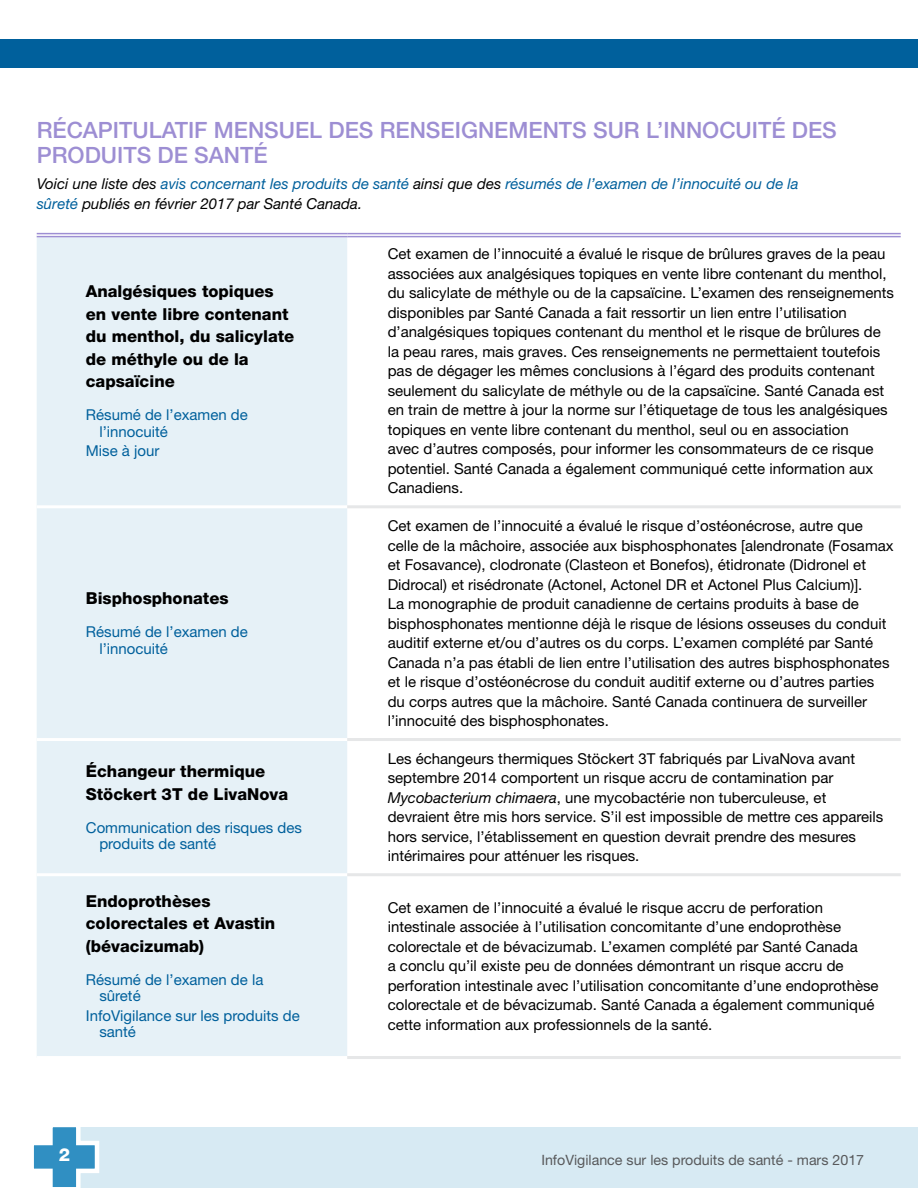
<style>
.page{position:relative;width:918px;height:1188px;background:#fff}
.page>*{position:absolute;margin:0;border:0;box-sizing:border-box;transform-origin:0 0}
.Text_-_Title_level_1{font:500 22.5px/25.5px "Helvetica Neue LT Std";color:#9d8ed3}
.t1{font:800 18px "Helvetica Neue LT Std";color:#fff}
.Recap_-_Product{font:800 16.5px/22.5px "Helvetica Neue LT Std";color:#000}
.Text_-_Body{font:15px/19.5px "Helvetica Neue LT Std";color:#000}
.Recap_-_Com_Type{font:15px/16.5px "Helvetica Neue LT Std";color:#00609c}
.Text_-_Body-2{font:italic 15px/19.5px "Helvetica Neue LT Std";color:#00609c}
.t2{font:14.25px "Helvetica Neue LT Std";color:#58595b}
.s1{color:#000}
.s2{font-style:italic}
</style>
<div class="page">
<div style="left:64px;top:1127px;width:854px;height:61px;background:#d7eaf3"></div>
<svg style="left:33px;top:1127px;width:67px;height:61px"></svg>
<div style="left:0;top:39px;width:918px;height:29px;background:#00609c"></div>
<div style="left:37px;top:237px;width:310px;height:819px;background:#e6f1f7"></div>
<svg style="left:37px;top:234px;width:310px;height:2px"></svg>
<svg style="left:347px;top:234px;width:554px;height:2px"></svg>
<hr style="left:37px;top:738px;width:310px;height:3px;background:#fff">
<hr style="left:37px;top:873px;width:310px;height:3px;background:#fff">
<hr style="left:347px;top:738px;width:554px;height:3px;background:#e6e7e8">
<hr style="left:347px;top:873px;width:554px;height:3px;background:#e6e7e8">
<hr style="left:347px;top:1056px;width:554px;height:3px;background:#e6e7e8">
<hr style="left:37px;top:233px;width:310px;height:1px;background:#9d8ed3">
<hr style="left:37px;top:236px;width:310px;height:1px;background:#9d8ed3">
<hr style="left:347px;top:233px;width:554px;height:1px;background:#9d8ed3">
<hr style="left:347px;top:236px;width:554px;height:1px;background:#9d8ed3">
<hr style="left:37px;top:505px;width:310px;height:3px;background:#fff">
<hr style="left:347px;top:505px;width:554px;height:3px;background:#e6e7e8">
<p class="Text_-_Title_level_1" style="left:37px;top:117px;width:802px">RÉCAPITULATIF MENSUEL DES RENSEIGNEMENTS SUR L’INNOCUITÉ DES<br>PRODUITS DE SANTÉ</p>
<p class="Text_-_Body-2" style="left:37px;top:174px;width:763px"><span class="s1">Voici une liste des</span> avis concernant les produits de santé <span class="s1">ainsi que des</span> résumés de l’examen de l’innocuité ou de la sûreté <span class="s1">publiés en février 2017 par Santé Canada.</span></p>
<p class="Recap_-_Product" style="left:86px;top:280px;width:210px">Analgésiques topiques en vente libre contenant du menthol, du salicylate de méthyle ou de la capsaïcine</p>
<p class="Recap_-_Com_Type" style="left:99px;top:407px;width:150px;text-indent:-13px">Résumé de l’examen de l’innocuité</p>
<p class="Recap_-_Com_Type" style="left:86px;top:443px;width:75px">Mise à jour</p>
<p class="Recap_-_Product" style="left:86px;top:587px;width:144px">Bisphosphonates</p>
<p class="Recap_-_Com_Type" style="left:99px;top:624px;width:150px;text-indent:-13px">Résumé de l’examen de l’innocuité</p>
<p class="Recap_-_Product" style="left:86px;top:760px;width:204px">Échangeur thermique<br>Stöckert 3T de LivaNova</p>
<p class="Recap_-_Com_Type" style="left:99px;top:819px;width:204px;text-indent:-13px">Communication des risques des produits de santé</p>
<p class="Recap_-_Product" style="left:86px;top:890px;width:191px">Endoprothèses colorectales et Avastin (bévacizumab)</p>
<p class="Recap_-_Com_Type" style="left:99px;top:971px;width:166px;text-indent:-13px">Résumé de l’examen de la sûreté</p>
<p class="Recap_-_Com_Type" style="left:99px;top:1007px;width:202px;text-indent:-13px">InfoVigilance sur les produits de santé</p>
<p class="Text_-_Body" style="left:388px;top:244px;width:508px">Cet examen de l’innocuité a évalué le risque de brûlures graves de la peau associées aux analgésiques topiques en vente libre contenant du menthol, du salicylate de méthyle ou de la capsaïcine. L’examen des renseignements disponibles par Santé Canada a fait ressortir un lien entre l’utilisation d’analgésiques topiques contenant du menthol et le risque de brûlures de la peau rares, mais graves. Ces renseignements ne permettaient toutefois pas de dégager les mêmes conclusions à l’égard des produits contenant seulement du salicylate de méthyle ou de la capsaïcine. Santé Canada est en train de mettre à jour la norme sur l’étiquetage de tous les analgésiques topiques en vente libre contenant du menthol, seul ou en association<br>avec d’autres composés, pour informer les consommateurs de ce risque potentiel. Santé Canada a également communiqué cette information aux Canadiens.</p>
<p class="Text_-_Body" style="left:388px;top:516px;width:507px">Cet examen de l’innocuité a évalué le risque d’ostéonécrose, autre que celle de la mâchoire, associée aux bisphosphonates [alendronate (Fosamax et Fosavance), clodronate (Clasteon et Bonefos), étidronate (Didronel et Didrocal) et risédronate (Actonel, Actonel DR et Actonel Plus Calcium)].<br>La monographie de produit canadienne de certains produits à base de bisphosphonates mentionne déjà le risque de lésions osseuses du conduit auditif externe et/ou d’autres os du corps. L’examen complété par Santé Canada n’a pas établi de lien entre l’utilisation des autres bisphosphonates et le risque d’ostéonécrose du conduit auditif externe ou d’autres parties du corps autres que la mâchoire. Santé Canada continuera de surveiller l’innocuité des bisphosphonates.</p>
<p class="Text_-_Body" style="left:388px;top:748px;width:497px">Les échangeurs thermiques Stöckert 3T fabriqués par LivaNova avant septembre 2014 comportent un risque accru de contamination par <span class="s2">Mycobacterium chimaera</span>, une mycobactérie non tuberculeuse, et devraient être mis hors service. S’il est impossible de mettre ces appareils hors service, l’établissement en question devrait prendre des mesures intérimaires pour atténuer les risques.</p>
<p class="Text_-_Body" style="left:388px;top:898px;width:492px">Cet examen de l’innocuité a évalué le risque accru de perforation intestinale associée à l’utilisation concomitante d’une endoprothèse colorectale et de bévacizumab. L’examen complété par Santé Canada<br>a conclu qu’il existe peu de données démontrant un risque accru de perforation intestinale avec l’utilisation concomitante d’une endoprothèse colorectale et de bévacizumab. Santé Canada a également communiqué cette information aux professionnels de la santé.</p>
<p class="t1" style="left:59px;top:1144px;width:13px">2</p>
<p class="t2" style="left:541px;top:1152px;width:324px">InfoVigilance sur les produits de santé - mars 2017</p>
</div>
